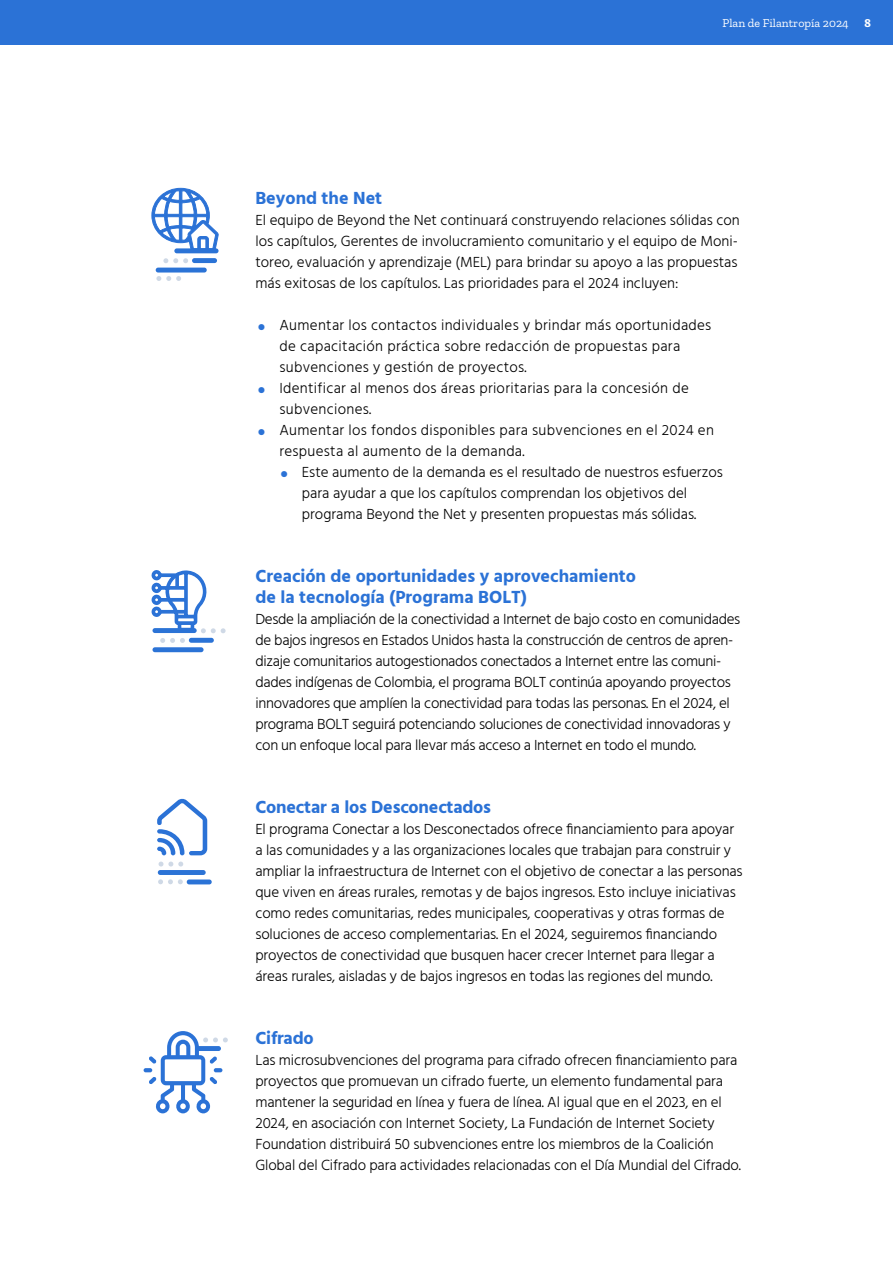
<style>
.page{position:relative;width:893px;height:1263px;background:#fff}
.page>*{position:absolute;margin:0;border:0;box-sizing:border-box;transform-origin:0 0}
.t1{font:700 18px/21px "Hind";color:#2b72d6}
.t2{font:300 15px/21px "Hind";letter-spacing:-.01em;color:#000}
.t3{font:300 15px/21px "Hind";letter-spacing:.02em;color:#000}
.t4{font:12px "Zilla Slab";color:#fff}
.t5{font:700 12px "Zilla Slab";color:#fff}
.s1{font-weight:700;font-size:22.5px;color:#2b72d6}
</style>
<div class="page">
<div style="left:0;top:0;width:893px;height:45px;background:#2b72d6"></div>
<svg style="left:157px;top:798px;width:50px;height:57px"></svg>
<svg style="left:151px;top:188px;width:68px;height:60px"></svg>
<hr style="left:156px;top:268px;width:51px;height:4px;background:#2b73d6;border-radius:2px">
<div style="left:192px;top:258px;width:25px;height:5px;background:#2b73d6;border-radius:2px"></div>
<div style="left:174px;top:248px;width:45px;height:5px;background:#2b73d6;border-radius:2px"></div>
<svg style="left:156px;top:276px;width:25px;height:5px"></svg>
<svg style="left:163px;top:258px;width:25px;height:5px"></svg>
<div style="left:158px;top:870px;width:48px;height:5px;background:#2b73d6;border-radius:2px"></div>
<div style="left:187px;top:879px;width:25px;height:5px;background:#2b73d6;border-radius:2px"></div>
<svg style="left:159px;top:861px;width:24px;height:5px"></svg>
<svg style="left:158px;top:879px;width:25px;height:5px"></svg>
<svg style="left:144px;top:1031px;width:84px;height:82px"></svg>
<div style="left:152px;top:647px;width:52px;height:5px;background:#2b73d6;border-radius:2px"></div>
<svg style="left:151px;top:570px;width:75px;height:73px"></svg>
<p class="t4" style="left:722px;top:16px;width:128px">Plan de Filantropía 2024</p>
<p class="t5" style="left:864px;top:16px;width:8px">8</p>
<p class="t1" style="left:255px;top:187px;width:128px">Beyond the Net</p>
<p class="t2" style="left:255px;top:210px;width:486px">El equipo de Beyond the Net continuará construyendo relaciones sólidas con los capítulos, Gerentes de involucramiento comunitario y el equipo de Moni&shy;toreo, evaluación y aprendizaje (MEL) para brindar su apoyo a las propuestas más exitosas de los capítulos. Las prioridades para el 2024 incluyen:</p>
<p class="t3" style="left:279px;top:315px;width:433px;text-indent:-22px"><span class="s1">•</span> Aumentar los contactos individuales y brindar más oportunidades de capacitación práctica sobre redacción de propuestas para subvenciones y gestión de proyectos.</p>
<p class="t3" style="left:279px;top:378px;width:411px;text-indent:-22px"><span class="s1">•</span> Identificar al menos dos áreas prioritarias para la concesión de subvenciones.</p>
<p class="t3" style="left:279px;top:420px;width:436px;text-indent:-22px"><span class="s1">•</span> Aumentar los fondos disponibles para subvenciones en el 2024 en respuesta al aumento de la demanda.</p>
<p class="t2" style="left:302px;top:462px;width:422px;text-indent:-22px"><span class="s1">•</span> Este aumento de la demanda es el resultado de nuestros esfuerzos para ayudar a que los capítulos comprendan los objetivos del programa Beyond the Net y presenten propuestas más sólidas.</p>
<p class="t1" style="left:255px;top:565px;width:382px">Creación de oportunidades y aprovechamiento de la tecnología (Programa BOLT)</p>
<p class="t2" style="left:255px;top:609px;width:486px">Desde la ampliación de la conectividad a Internet de bajo costo en comunidades de bajos ingresos en Estados Unidos hasta la construcción de centros de apren&shy;dizaje comunitarios autogestionados conectados a Internet entre las comuni&shy;dades indígenas de Colombia, el programa BOLT continúa apoyando proyectos innovadores que amplíen la conectividad para todas las personas. En el 2024, el programa BOLT seguirá potenciando soluciones de conectividad innovadoras y con un enfoque local para llevar más acceso a Internet en todo el mundo.</p>
<p class="t1" style="left:255px;top:796px;width:237px">Conectar a los Desconectados</p>
<p class="t2" style="left:255px;top:819px;width:489px">El programa Conectar a los Desconectados ofrece financiamiento para apoyar a las comunidades y a las organizaciones locales que trabajan para construir y ampliar la infraestructura de Internet con el objetivo de conectar a las personas que viven en áreas rurales, remotas y de bajos ingresos. Esto incluye iniciativas como redes comunitarias, redes municipales, cooperativas y otras formas de soluciones de acceso complementarias. En el 2024, seguiremos financiando proyectos de conectividad que busquen hacer crecer Internet para llegar a áreas rurales, aisladas y de bajos ingresos en todas las regiones del mundo.</p>
<p class="t1" style="left:255px;top:1027px;width:60px">Cifrado</p>
<p class="t2" style="left:255px;top:1050px;width:487px">Las microsubvenciones del programa para cifrado ofrecen financiamiento para proyectos que promuevan un cifrado fuerte, un elemento fundamental para mantener la seguridad en línea y fuera de línea. Al igual que en el 2023, en el 2024, en asociación con Internet Society, La Fundación de Internet Society Foundation distribuirá 50 subvenciones entre los miembros de la Coalición Global del Cifrado para actividades relacionadas con el Día Mundial del Cifrado.</p>
</div>
